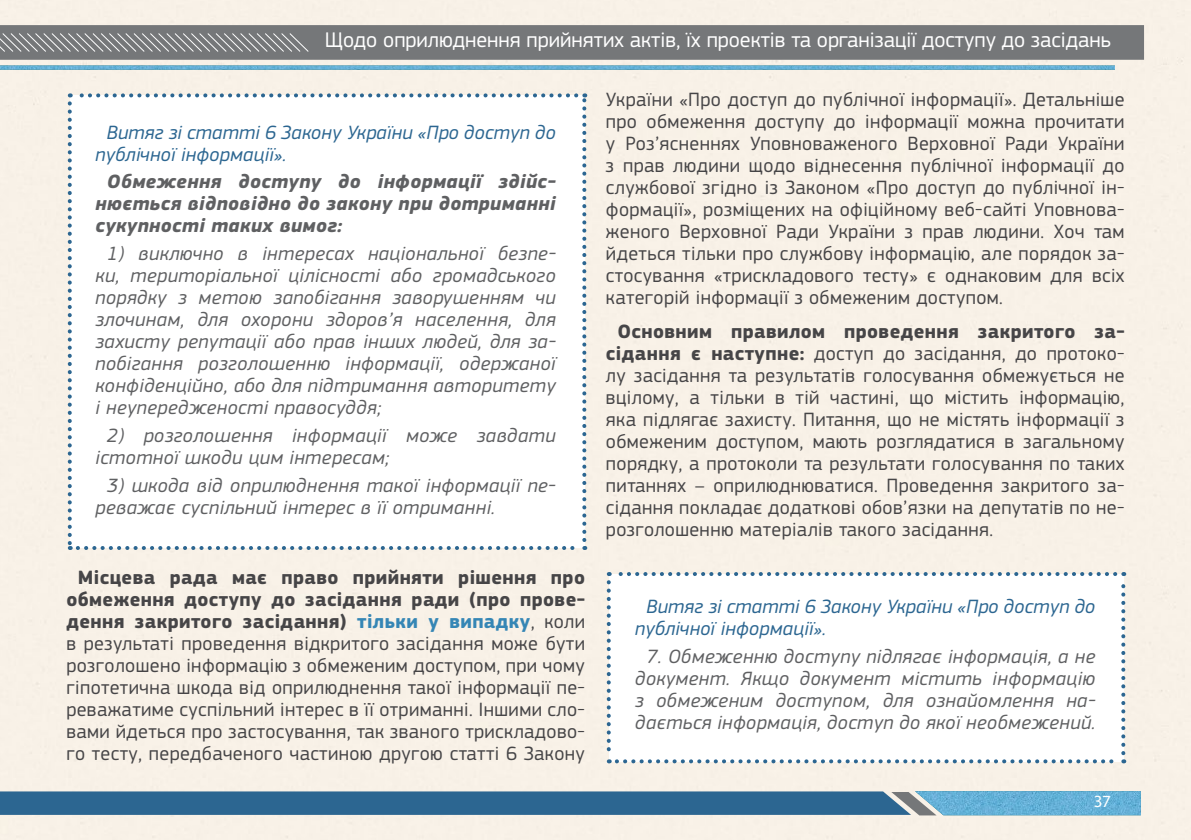
<style>
.page{position:relative;width:1191px;height:840px;background:#fff}
.page>*{position:absolute;margin:0;border:0;box-sizing:border-box;transform-origin:0 0}
.t1{font:22px "Amadeus";color:#fff}
.t2{font:20px/22px "Amadeus";letter-spacing:.02em;color:#464547;text-align:justify}
.t3{font:italic 20px/22px "Amadeus";letter-spacing:.02em;color:#5f6062}
.t4{font:italic 20px/22px "Amadeus";letter-spacing:.01em;color:#2c6691}
.t5{font:italic 700 20px/22px "Amadeus";letter-spacing:.02em;color:#5f6062;text-align:justify}
.t6{font:17.2px "Myriad Pro";color:#fff}
.s1{font-weight:700}
.s2{font-weight:700;color:#3586b5}
</style>
<div class="page">
<div style="left:0;top:0;width:1191px;height:839px;background:#f8f1e7"></div>
<div style="left:0;top:25px;width:1144px;height:35px;background:#757779"></div>
<img style="left:0;top:66px;width:1115px;height:4px">
<svg style="left:0;top:789px;width:1140px;height:27px;background:#5185a7"></svg>
<svg style="left:0;top:33px;width:309px;height:19px"></svg>
<div style="left:70px;top:95px;width:514px;height:452px;background:#fff"></div>
<svg style="left:68px;top:103px;width:4px;height:446px"></svg>
<svg style="left:78px;top:545px;width:507px;height:4px"></svg>
<svg style="left:582px;top:93px;width:4px;height:446px"></svg>
<svg style="left:70px;top:93px;width:506px;height:4px"></svg>
<div style="left:609px;top:573px;width:514px;height:188px;background:#fff"></div>
<svg style="left:607px;top:582px;width:4px;height:181px"></svg>
<svg style="left:617px;top:759px;width:507px;height:4px"></svg>
<svg style="left:1121px;top:571px;width:4px;height:181px"></svg>
<svg style="left:609px;top:571px;width:506px;height:4px;background:#bbc8d0"></svg>
<p class="t1" style="left:325px;top:27px;width:787px">Щодо оприлюднення прийнятих актів, їх проектів та організації доступу до засідань</p>
<p class="t4" style="left:96px;top:121px;width:462px;text-indent:11px">Витяг зі статті 6 Закону України «Про доступ до публічної інформації».</p>
<p class="t5" style="left:96px;top:171px;width:462px;text-indent:11px">Обмеження доступу до інформації здійс&shy;нюється відповідно до закону при дотриманні сукупності таких вимог:</p>
<p class="t3" style="left:96px;top:242px;width:462px;text-align:justify;text-indent:11px">1) виключно в інтересах національної безпе&shy;ки, територіальної цілісності або громадського порядку з метою запобігання заворушенням чи злочинам, для охорони здоров’я населення, для захисту репутації або прав інших людей, для за&shy;побігання розголошенню інформації, одержаної конфіденційно, або для підтримання авторитету і неупередженості правосуддя;</p>
<p class="t3" style="left:96px;top:424px;width:462px;text-indent:11px">2) розголошення інформації може завдати істотної шкоди цим інтересам;</p>
<p class="t3" style="left:96px;top:474px;width:462px;text-indent:11px">3) шкода від оприлюднення такої інформації пе&shy;реважає суспільний інтерес в її отриманні.</p>
<p class="t2" style="left:66px;top:566px;width:520px;text-align:center"><span class="s1">Місцева рада має право прийняти рішення про обмеження доступу до засідання ради (про прове&shy;дення закритого засідання)</span> <span class="s2">тільки у випадку</span>, коли в результаті проведення відкритого засідання може бути розголошено інформацію з обмеженим доступом, при чому гіпотетична шкода від оприлюднення такої інформації пе&shy;реважатиме суспільний інтерес в її отриманні. Іншими сло&shy;вами йдеться про застосування, так званого трискладово&shy;го тесту, передбаченого частиною другою статті 6 Закону</p>
<p class="t2" style="left:606px;top:89px;width:520px">України «Про доступ до публічної інформації». Детальніше про обмеження доступу до інформації можна прочитати у Роз’ясненнях Уповноваженого Верховної Ради України з прав людини щодо віднесення публічної інформації до службової згідно із Законом «Про доступ до публічної ін&shy;формації», розміщених на офіційному веб-сайті Уповнова&shy;женого Верховної Ради України з прав людини. Хоч там йдеться тільки про службову інформацію, але порядок за&shy;стосування «трискладового тесту» є однаковим для всіх категорій інформації з обмеженим доступом.</p>
<p class="t2" style="left:606px;top:320px;width:520px;text-indent:11px"><span class="s1">Основним правилом проведення закритого за&shy;сідання є наступне:</span> доступ до засідання, до протоко&shy;лу засідання та результатів голосування обмежується не вцілому, а тільки в тій частині, що містить інформацію, яка підлягає захисту. Питання, що не містять інформації з обмеженим доступом, мають розглядатися в загальному порядку, а протоколи та результати голосування по таких питаннях – оприлюднюватися. Проведення закритого за&shy;сідання покладає додаткові обов’язки на депутатів по не&shy;розголошенню матеріалів такого засідання.</p>
<p class="t4" style="left:635px;top:595px;width:462px;text-indent:11px">Витяг зі статті 6 Закону України «Про доступ до публічної інформації».</p>
<p class="t3" style="left:635px;top:645px;width:462px;text-align:center">7. Обмеженню доступу підлягає інформація, а не документ. Якщо документ містить інформацію з обмеженим доступом, для ознайомлення на&shy;дається інформація, доступ до якої необмежений.</p>
<p class="t6" style="left:1094px;top:790px;width:19px">37</p>
</div>
